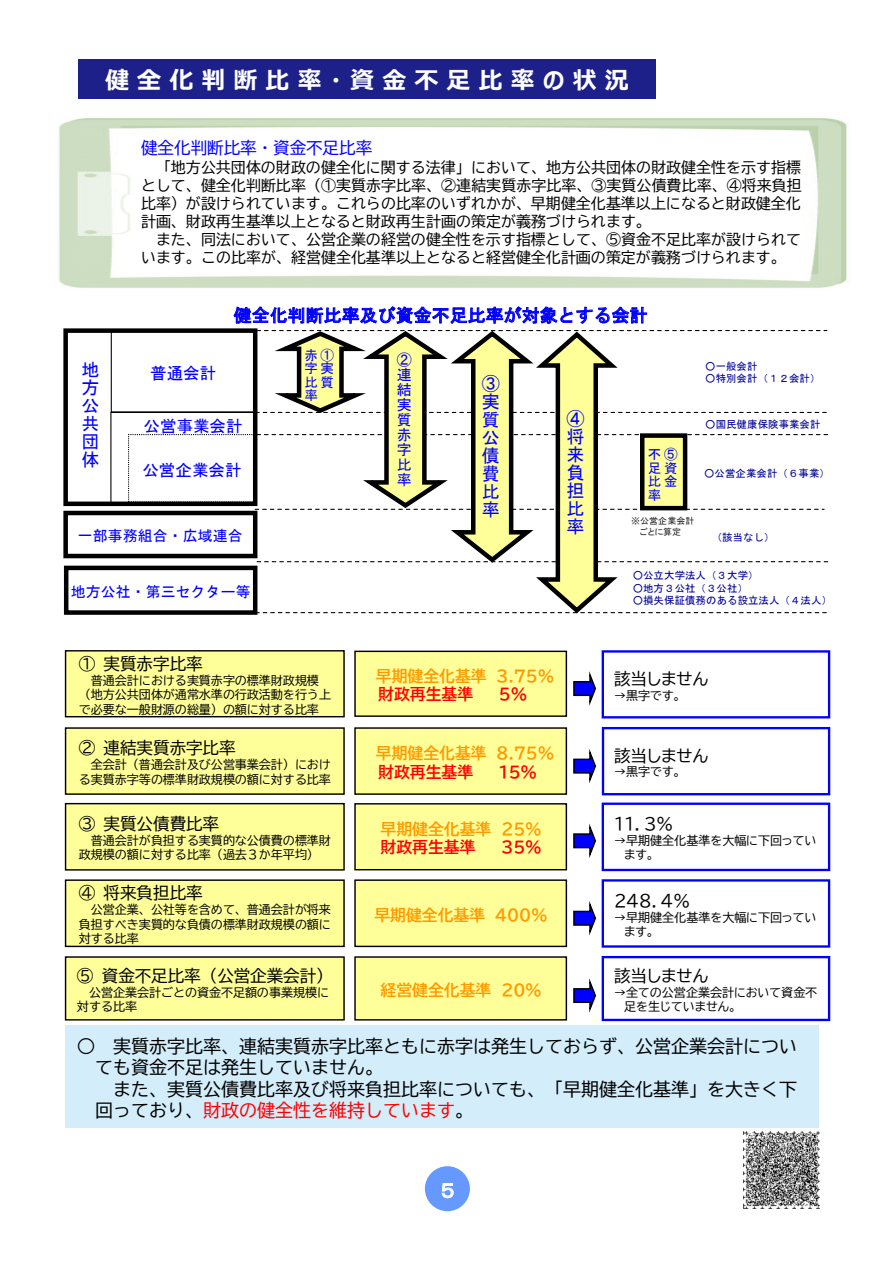
<style>
.page{position:relative;width:893px;height:1263px;background:#fff}
.page>*{position:absolute;margin:0;border:0;box-sizing:border-box;transform-origin:0 0}
.t1{font:700 24px "Meiryo UI";letter-spacing:.34em;color:#fff}
.t2{font:21px "MS Gothic";color:#fff}
.t3{font:18px "BIZ UD Gothic";color:#000}
.t4{font:18px/18px "MS Gothic";color:#00f;text-align:justify}
.t5{font:18px "BIZ UD Gothic";color:#f00}
.t6{font:16.5px "BIZ UD Gothic";color:#000}
.t7{font:16.5px "BIZ UDP Gothic";color:#000}
.t8{font:16.5px "MS Gothic";color:#00f}
.t9{font:16.5px "BIZ UD Gothic";color:#00f}
.t10{font:15.9px/18.9px "BIZ UDP Gothic Bold";color:#f90}
.t11{font:15.9px "BIZ UDP Gothic Bold";color:#f00}
.t12{font:15px "BIZ UD Gothic";color:#000}
.t13{font:15px/15px "MS Gothic";color:#00f;text-align:justify}
.t14{font:13.5px/13.5px "MS Gothic";letter-spacing:.2em;color:#00f;text-align:justify}
.t15{font:12px/14.4px "BIZ UD Gothic";color:#000}
.t16{font:12px/14.4px "BIZ UDP Gothic";color:#000}
.t17{font:10.5px "MS Gothic";color:#009}
.t18{font:9px/10.8px "MS P Gothic";color:#292929;text-align:center}
.s1{font-family:"MS Gothic"}
.s2{color:#f00}
.s3{color:#000}
</style>
<div class="page">
<div style="left:425px;top:1166px;width:45px;height:45px;background:#69f;border-radius:50%"></div>
<div style="left:66px;top:880px;width:278px;height:66px;background:#ff9"></div>
<div style="left:65px;top:879px;width:280px;height:68px;border:1px solid #000"></div>
<div style="left:66px;top:957px;width:278px;height:63px;background:#ff9"></div>
<div style="left:65px;top:956px;width:280px;height:64px;border:1px solid #000"></div>
<div style="left:66px;top:804px;width:278px;height:66px;background:#ff9"></div>
<div style="left:65px;top:803px;width:280px;height:68px;border:1px solid #000"></div>
<div style="left:66px;top:651px;width:278px;height:66px;background:#ff9"></div>
<div style="left:65px;top:650px;width:280px;height:67px;border:1px solid #000"></div>
<div style="left:66px;top:728px;width:278px;height:66px;background:#ff9"></div>
<div style="left:65px;top:727px;width:280px;height:68px;border:1px solid #000"></div>
<div style="left:602px;top:650px;width:228px;height:68px;border:2px solid #00f"></div>
<div style="left:602px;top:727px;width:228px;height:68px;border:2px solid #00f"></div>
<div style="left:602px;top:802px;width:228px;height:69px;border:2px solid #00f"></div>
<div style="left:602px;top:879px;width:228px;height:69px;border:2px solid #00f"></div>
<div style="left:602px;top:956px;width:228px;height:65px;border:2px solid #00f"></div>
<div style="left:63px;top:511px;width:194px;height:47px;border:4px solid #000"></div>
<div style="left:64px;top:566px;width:193px;height:49px;border:4px solid #000"></div>
<div style="left:111px;top:331px;width:145px;height:81px;border:1px solid #000"></div>
<div style="left:110px;top:412px;width:145px;height:93px;border:1px solid #000"></div>
<div style="left:63px;top:328px;width:194px;height:178px;border:4px solid #000"></div>
<svg style="left:573px;top:671px;width:23px;height:35px"></svg>
<svg style="left:573px;top:823px;width:23px;height:35px"></svg>
<svg style="left:573px;top:901px;width:23px;height:35px"></svg>
<svg style="left:573px;top:978px;width:23px;height:35px"></svg>
<svg style="left:573px;top:749px;width:23px;height:35px"></svg>
<img style="left:59px;top:118px;width:788px;height:170px">
<div style="left:355px;top:651px;width:211px;height:65px;background:#ff9"></div>
<div style="left:354px;top:651px;width:213px;height:66px;border:1px solid #000"></div>
<div style="left:355px;top:728px;width:211px;height:66px;background:#ff9"></div>
<div style="left:354px;top:727px;width:213px;height:68px;border:1px solid #000"></div>
<div style="left:355px;top:880px;width:211px;height:66px;background:#ff9"></div>
<div style="left:354px;top:879px;width:213px;height:68px;border:1px solid #000"></div>
<div style="left:355px;top:957px;width:211px;height:63px;background:#ff9"></div>
<div style="left:354px;top:956px;width:213px;height:64px;border:1px solid #000"></div>
<div style="left:78px;top:59px;width:578px;height:40px;background:#1d2088"></div>
<div style="left:128px;top:434px;width:128px;height:68px;border:1px dashed #000"></div>
<div style="left:66px;top:1025px;width:753px;height:103px;background:#d3edfb"></div>
<svg style="left:255px;top:328px;width:574px;height:287px"></svg>
<div style="left:355px;top:804px;width:211px;height:66px;background:#ff9"></div>
<div style="left:354px;top:803px;width:213px;height:67px;border:1px solid #000"></div>
<img style="left:743px;top:1131px;width:77px;height:77px">
<p class="t1" style="left:105px;top:63px;width:525px">健全化判断比率・資金不足比率の状況</p>
<p class="t9" style="left:141px;top:140px;width:233px">健全化判断比率・資金不足比率</p>
<p class="t12" style="left:156px;top:159px;width:647px">「地方公共団体の財政の健全化に関する法律」において、地方公共団体の財政健全性を示す指標</p>
<p class="t12" style="left:141px;top:177px;width:662px">として、健全化判断比率（①実質赤字比率、②連結実質赤字比率、③実質公債費比率、④将来負担</p>
<p class="t12" style="left:141px;top:195px;width:661px">比率）が設けられています。これらの比率のいずれかが、早期健全化基準以上になると財政健全化</p>
<p class="t12" style="left:141px;top:213px;width:511px">計画、財政再生基準以上となると財政再生計画の策定が義務づけられます。</p>
<p class="t12" style="left:156px;top:231px;width:646px">また、同法において、公営企業の経営の健全性を示す指標として、⑤資金不足比率が設けられて</p>
<p class="t12" style="left:141px;top:249px;width:646px">います。この比率が、経営健全化基準以上となると経営健全化計画の策定が義務づけられます。</p>
<p class="t4" style="left:234px;top:306px;width:416px">健全化判断比率及び資金不足比率が対象とする会計</p>
<p class="t14" style="left:304px;top:348px;width:31px">赤①字実比質率</p>
<p class="t13" style="left:397px;top:352px;width:16px">②連結実質赤字比率</p>
<p class="t17" style="left:705px;top:361px;width:54px">○一般会計</p>
<p class="t17" style="left:705px;top:373px;width:117px">○特別会計（１２会計）</p>
<p class="t4" style="left:82px;top:361px;width:19px">地方公共団体</p>
<p class="t8" style="left:150px;top:365px;width:68px">普通会計</p>
<p class="t4" style="left:482px;top:374px;width:19px">③実質公債費比率</p>
<p class="t4" style="left:567px;top:409px;width:19px">④将来負担比率</p>
<p class="t8" style="left:144px;top:418px;width:101px">公営事業会計</p>
<p class="t17" style="left:705px;top:419px;width:117px">○国民健康保険事業会計</p>
<p class="t14" style="left:648px;top:448px;width:31px">不⑤足資比金率</p>
<p class="t8" style="left:142px;top:461px;width:101px">公営企業会計</p>
<p class="t17" style="left:704px;top:467px;width:127px">○公営企業会計（６事業）</p>
<p class="t18" style="left:631px;top:515px;width:64px"><span class="s1">※</span>公営企業会計ごとに算定</p>
<p class="t13" style="left:78px;top:528px;width:166px">一部事務組合・広域連合</p>
<p class="t17" style="left:712px;top:532px;width:64px">（該当なし）</p>
<p class="t17" style="left:633px;top:570px;width:127px">○公立大学法人（３大学）</p>
<p class="t17" style="left:633px;top:583px;width:117px">○地方３公社（３公社）</p>
<p class="t17" style="left:633px;top:595px;width:201px">○損失保証債務のある設立法人（４法人）</p>
<p class="t13" style="left:71px;top:584px;width:181px">地方公社・第三セクター等</p>
<p class="t6" style="left:79px;top:655px;width:125px">① 実質赤字比率</p>
<p class="t15" style="left:79px;top:673px;width:254px;text-indent:12px">普通会計における実質赤字の標準財政規模（地方公共団体が通常水準の行政活動を行う上で必要な一般財源の総量）の額に対する比率</p>
<p class="t6" style="left:79px;top:740px;width:158px">② 連結実質赤字比率</p>
<p class="t15" style="left:79px;top:757px;width:254px;text-align:right">全会計（普通会計及び公営事業会計）における実質赤字等の標準財政規模の額に対する比率</p>
<p class="t6" style="left:79px;top:815px;width:142px">③ 実質公債費比率</p>
<p class="t15" style="left:79px;top:833px;width:254px;text-indent:12px">普通会計が負担する実質的な公債費の標準財政規模の額に対する比率（過去３か年平均）</p>
<p class="t6" style="left:79px;top:885px;width:125px">④ 将来負担比率</p>
<p class="t15" style="left:79px;top:902px;width:254px;text-align:justify;text-indent:12px">公営企業、公社等を含めて、普通会計が将来負担すべき実質的な負債の標準財政規模の額に対する比率</p>
<p class="t6" style="left:77px;top:967px;width:257px">⑤ 資金不足比率（公営企業会計）</p>
<p class="t15" style="left:77px;top:985px;width:254px;text-indent:12px">公営企業会計ごとの資金不足額の事業規模に対する比率</p>
<p class="t10" style="left:376px;top:666px;width:180px">早期健全化基準 3.75%<span class="s2">財政再生基準</span></p>
<p class="t11" style="left:499px;top:686px;width:29px">5%</p>
<p class="t10" style="left:376px;top:743px;width:180px">早期健全化基準 8.75%<span class="s2">財政再生基準</span></p>
<p class="t11" style="left:499px;top:764px;width:39px">15%</p>
<p class="t10" style="left:380px;top:819px;width:162px">早期健全化基準 ２５%<span class="s2">財政再生基準</span></p>
<p class="t11" style="left:501px;top:839px;width:41px">３５%</p>
<p class="t10" style="left:374px;top:905px;width:174px">早期健全化基準 400%</p>
<p class="t10" style="left:380px;top:980px;width:162px">経営健全化基準 20%</p>
<p class="t7" style="left:614px;top:670px;width:96px">該当しません</p>
<p class="t16" style="left:614px;top:688px;width:68px">→黒字です。</p>
<p class="t7" style="left:614px;top:747px;width:96px">該当しません</p>
<p class="t16" style="left:614px;top:765px;width:68px">→黒字です。</p>
<p class="t7" style="left:614px;top:815px;width:61px">１１．３％</p>
<p class="t16" style="left:624px;top:833px;width:194px;text-indent:-10px">→早期健全化基準を大幅に下回っています。</p>
<p class="t7" style="left:614px;top:892px;width:78px">２４８．４％</p>
<p class="t16" style="left:624px;top:910px;width:194px;text-indent:-10px">→早期健全化基準を大幅に下回っています。</p>
<p class="t7" style="left:614px;top:967px;width:96px">該当しません</p>
<p class="t16" style="left:624px;top:985px;width:195px;text-indent:-10px">→全ての公営企業会計において資金不足を生じていません。</p>
<p class="t3" style="left:77px;top:1037px;width:721px">○ 実質赤字比率、連結実質赤字比率ともに赤字は発生しておらず、公営企業会計につい</p>
<p class="t3" style="left:95px;top:1059px;width:290px">ても資金不足は発生していません。</p>
<p class="t3" style="left:113px;top:1080px;width:686px">また、実質公債費比率及び将来負担比率についても、「早期健全化基準」を大きく下</p>
<p class="t5" style="left:95px;top:1101px;width:380px"><span class="s3">回っており、</span>財政の健全性を維持しています<span class="s3">。</span></p>
<p class="t2" style="left:437px;top:1180px;width:23px">５</p>
</div>
